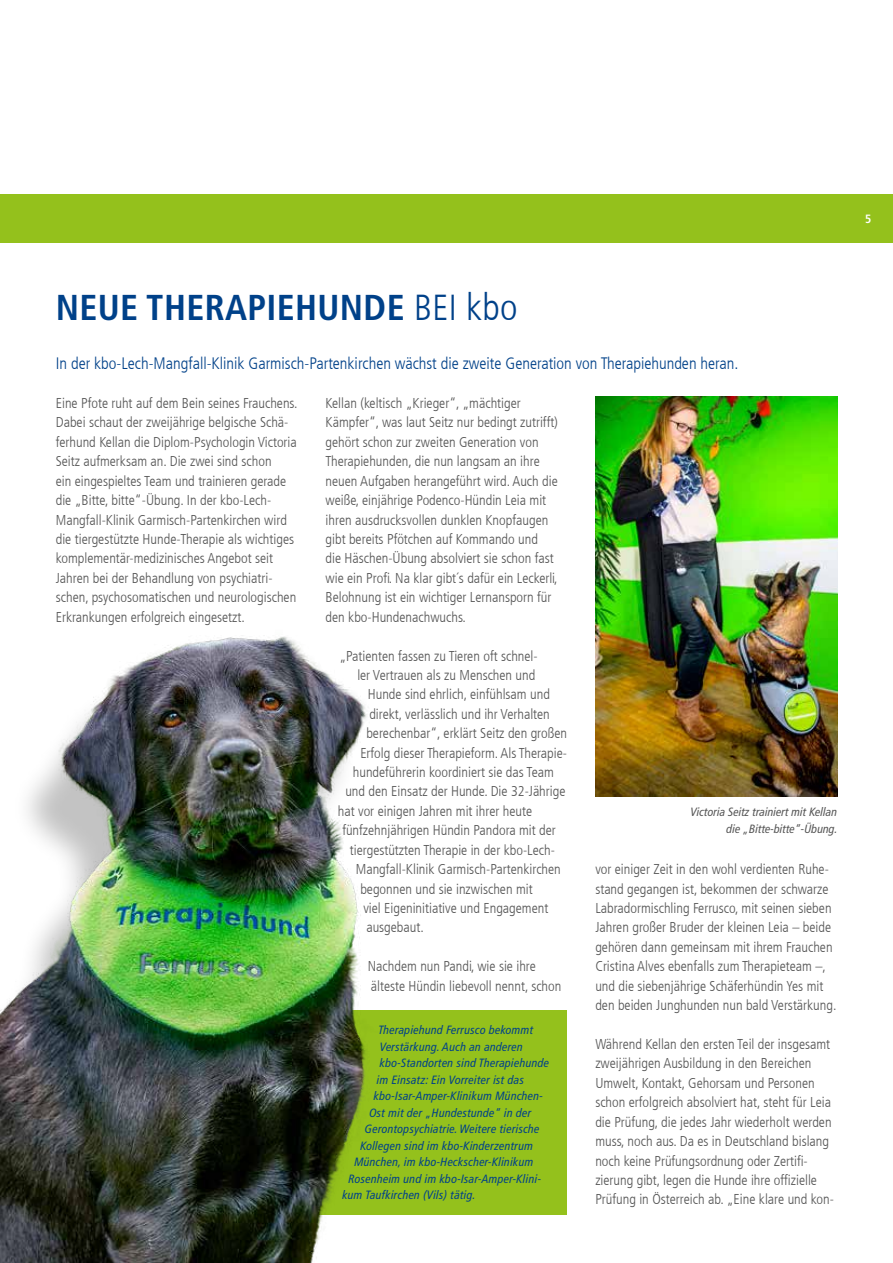
<style>
.page{position:relative;width:893px;height:1263px;background:#fff}
.page>*{position:absolute;margin:0;border:0;box-sizing:border-box;transform-origin:0 0}
.t1{font:700 condensed 36px "Frutiger LT Com";letter-spacing:.01em;color:#004189}
.t2{font:300 condensed 16.5px "Frutiger LT Com";color:#004189}
.t3{font:300 condensed 14.25px/19.4px "Frutiger LT Com";color:#565656}
.t4{font:italic condensed 12px "Frutiger LT Com";letter-spacing:.02em;color:#004189}
.t5{font:italic condensed 12px/16.5px "Frutiger LT Com";color:#565656;text-align:right}
.t6{font:700 condensed 12px "Frutiger LT Com";color:#fff}
.s1{font-weight:300}
.s2{font-weight:300;font-size:37.5px}
</style>
<div class="page">
<div style="left:0;top:194px;width:893px;height:49px;background:#94c11c"></div>
<div style="left:284px;top:1010px;width:283px;height:204px;background:#94c11c"></div>
<img style="left:0;top:636px;width:439px;height:627px">
<img style="left:595px;top:397px;width:242px;height:399px">
<h1 class="t1" style="left:56px;top:286px;width:463px">NEUE THERAPIEHUNDE <span class="s1">BEI</span> <span class="s2">kbo</span></h1>
<p class="t2" style="left:56px;top:354px;width:684px">In der kbo-Lech-Mangfall-Klinik Garmisch-Partenkirchen wächst die zweite Generation von Therapiehunden heran.</p>
<p class="t3" style="left:56px;top:394px;width:243px">Eine Pfote ruht auf dem Bein seines Frauchens.<br>Dabei schaut der zweijährige belgische Schä&shy;ferhund Kellan die Diplom-Psychologin Victoria Seitz aufmerksam an. Die zwei sind schon<br>ein eingespieltes Team und trainieren gerade die „Bitte, bitte“-Übung. In der kbo-Lech-Mangfall-Klinik Garmisch-Partenkirchen wird die tiergestützte Hunde-Therapie als wichtiges komplementär-medizinisches Angebot seit Jahren bei der Behandlung von psychiatri&shy;schen, psychosomatischen und neurologischen Erkrankungen erfolgreich eingesetzt.</p>
<p class="t3" style="left:326px;top:393px;width:234px">Kellan (keltisch „Krieger“, „mächtiger Kämpfer“, was laut Seitz nur bedingt zutrifft) gehört schon zur zweiten Generation von Therapiehunden, die nun langsam an ihre neuen Aufgaben herangeführt wird. Auch die weiße, einjährige Podenco-Hündin Leia mit ihren ausdrucksvollen dunklen Knopfaugen gibt bereits Pfötchen auf Kommando und<br>die Häschen-Übung absolviert sie schon fast wie ein Profi. Na klar gibt´s dafür ein Leckerli, Belohnung ist ein wichtiger Lernansporn für den kbo-Hundenachwuchs.</p>
<p class="t3" style="left:339px;top:646px;width:200px">„Patienten fassen zu Tieren oft schnel-</p>
<p class="t3" style="left:357px;top:665px;width:180px">ler Vertrauen als zu Menschen und</p>
<p class="t3" style="left:368px;top:685px;width:184px">Hunde sind ehrlich, einfühlsam und</p>
<p class="t3" style="left:369px;top:704px;width:182px">direkt, verlässlich und ihr Verhalten</p>
<p class="t3" style="left:366px;top:724px;width:202px">berechenbar“, erklärt Seitz den großen</p>
<p class="t3" style="left:360px;top:743px;width:208px">Erfolg dieser Therapieform. Als Therapie-</p>
<p class="t3" style="left:353px;top:763px;width:203px">hundeführerin koordiniert sie das Team</p>
<p class="t3" style="left:345px;top:782px;width:222px">und den Einsatz der Hunde. Die 32-Jährige</p>
<p class="t3" style="left:338px;top:801px;width:196px">hat vor einigen Jahren mit ihrer heute</p>
<p class="t3" style="left:342px;top:821px;width:215px">fünfzehnjährigen Hündin Pandora mit der</p>
<p class="t3" style="left:350px;top:840px;width:207px">tiergestützten Therapie in der kbo-Lech-</p>
<p class="t3" style="left:356px;top:860px;width:207px">Mangfall-Klinik Garmisch-Partenkirchen</p>
<p class="t3" style="left:360px;top:879px;width:174px">begonnen und sie inzwischen mit</p>
<p class="t3" style="left:363px;top:898px;width:187px">viel Eigeninitiative und Engagement</p>
<p class="t3" style="left:366px;top:918px;width:59px">ausgebaut.</p>
<p class="t3" style="left:368px;top:957px;width:195px">Nachdem nun Pandi, wie sie ihre älteste Hündin liebevoll nennt, schon</p>
<p class="t5" style="left:691px;top:804px;width:149px">Victoria Seitz trainiert mit Kellan die „Bitte-bitte“-Übung.</p>
<p class="t3" style="left:595px;top:860px;width:243px">vor einiger Zeit in den wohl verdienten Ruhe&shy;stand gegangen ist, bekommen der schwarze Labradormischling Ferrusco, mit seinen sieben Jahren großer Bruder der kleinen Leia – beide gehören dann gemeinsam mit ihrem Frauchen Cristina Alves ebenfalls zum Therapieteam –, und die siebenjährige Schäferhündin Yes mit den beiden Junghunden nun bald Verstärkung.</p>
<p class="t3" style="left:595px;top:1034px;width:240px">Während Kellan den ersten Teil der insgesamt zweijährigen Ausbildung in den Bereichen Umwelt, Kontakt, Gehorsam und Personen schon erfolgreich absolviert hat, steht für Leia die Prüfung, die jedes Jahr wiederholt werden muss, noch aus. Da es in Deutschland bislang noch keine Prüfungsordnung oder Zertifi&shy;zierung gibt, legen die Hunde ihre offizielle Prüfung in Österreich ab. „Eine klare und kon-</p>
<p class="t4" style="left:378px;top:1023px;width:156px">Therapiehund Ferrusco bekommt</p>
<p class="t4" style="left:380px;top:1040px;width:145px">Verstärkung. Auch an anderen</p>
<p class="t4" style="left:380px;top:1056px;width:171px">kbo-Standorten sind Therapiehunde</p>
<p class="t4" style="left:377px;top:1073px;width:149px">im Einsatz: Ein Vorreiter ist das</p>
<p class="t4" style="left:374px;top:1089px;width:171px">kbo-Isar-Amper-Klinikum München-</p>
<p class="t4" style="left:369px;top:1106px;width:164px">Ost mit der „Hundestunde“ in der</p>
<p class="t4" style="left:365px;top:1122px;width:176px">Gerontopsychiatrie. Weitere tierische</p>
<p class="t4" style="left:360px;top:1139px;width:174px">Kollegen sind im kbo-Kinderzentrum</p>
<p class="t4" style="left:354px;top:1155px;width:181px">München, im kbo-Heckscher-Klinikum</p>
<p class="t4" style="left:348px;top:1172px;width:194px">Rosenheim und im kbo-Isar-Amper-Klini-</p>
<p class="t4" style="left:342px;top:1188px;width:135px">kum Taufkirchen (Vils) tätig.</p>
<p class="t6" style="left:865px;top:212px;width:8px">5</p>
</div>
